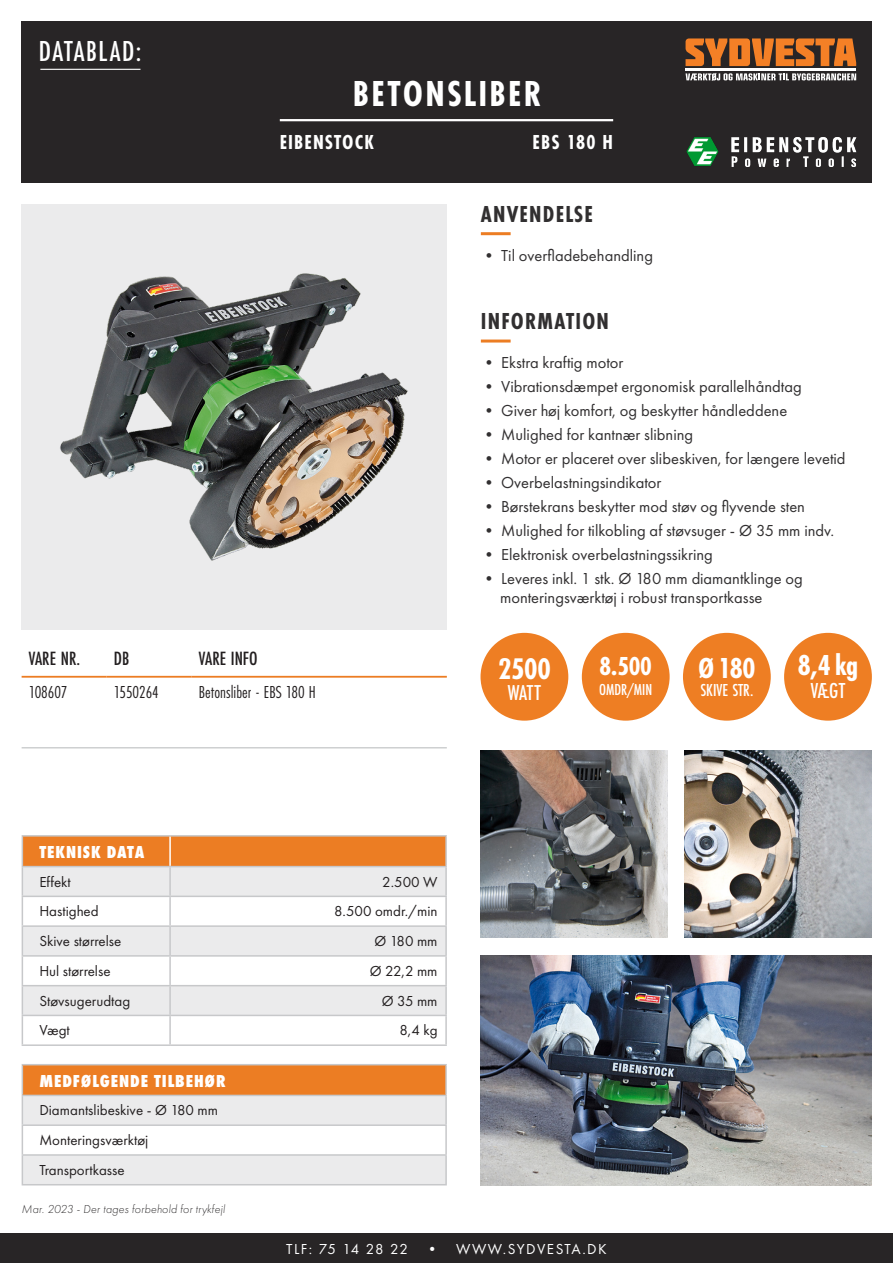
<style>
.page{position:relative;width:893px;height:1263px;background:#fff}
.page>*{position:absolute;margin:0;border:0;box-sizing:border-box;transform-origin:0 0}
.t1{font:700 37.5px "Futura PT Cond";letter-spacing:.06em;color:#fff}
.t2{font:700 31.05px "Futura PT Cond";color:#fff}
.t3{font:500 30px "Futura PT Cond";letter-spacing:.05em;color:#fff}
.t4{font:700 30px "Futura PT Cond";color:#fff}
.t5{font:700 27px "Futura PT Cond";color:#fff}
.t6{font:700 24px "Futura PT Cond";letter-spacing:.05em;color:#312f30}
.t7{font:500 22.5px "Futura PT Cond";color:#fff}
.t8{font:500 22.35px "Futura PT Cond";color:#fff}
.t9{font:700 21px "Futura PT Cond";letter-spacing:.05em;color:#fff}
.t10{font:500 19.95px "Futura PT Cond";color:#231f20}
.t11{font:18px "Futura PT Cond";color:#231f20}
.t12{font:800 18px "Futura PT Cond";letter-spacing:.05em;color:#fff}
.t13{font:500 18px "Futura PT Cond";color:#fff}
.t14{font:16.5px/19.5px "Futura PT";color:#312f30}
.t15{font:500 16.5px "Futura PT Cond";color:#fff}
.t16{font:15px "Futura PT";color:#231f20}
.t17{font:15px "Futura PT";letter-spacing:.1em;color:#fff}
.t18{font:italic 300 12px "Futura PT";letter-spacing:.015em;color:#312f30}
</style>
<div class="page">
<hr style="left:22px;top:676px;width:85px;height:2px;background:#ec7d23">
<hr style="left:107px;top:676px;width:85px;height:2px;background:#ec7d23">
<hr style="left:192px;top:676px;width:255px;height:2px;background:#ec7d23">
<img style="left:22px;top:204px;width:425px;height:426px">
<div style="left:21px;top:21px;width:851px;height:162px;background:#282526"></div>
<div style="left:0;top:1233px;width:893px;height:30px;background:#282526"></div>
<hr style="left:280px;top:119px;width:333px;height:2px;background:#fff">
<hr style="left:481px;top:232px;width:30px;height:3px;background:#ec7d23">
<hr style="left:481px;top:340px;width:30px;height:3px;background:#ec7d23">
<svg style="left:686px;top:38px;width:170px;height:28px"></svg>
<svg style="left:686px;top:73px;width:170px;height:8px"></svg>
<hr style="left:686px;top:69px;width:170px;height:2px;background:#fff">
<hr style="left:22px;top:747px;width:425px;height:1px;background:#cbcdce">
<hr style="left:22px;top:835px;width:148px;height:1px;background:#c7c8ca">
<hr style="left:170px;top:835px;width:277px;height:1px;background:#c7c8ca">
<hr style="left:445px;top:836px;width:2px;height:30px;background:#c7c8ca">
<hr style="left:170px;top:866px;width:277px;height:1px;background:#c7c8ca">
<hr style="left:445px;top:867px;width:2px;height:28px;background:#c7c8ca">
<hr style="left:445px;top:927px;width:2px;height:28px;background:#c7c8ca">
<hr style="left:445px;top:1016px;width:2px;height:28px;background:#c7c8ca">
<hr style="left:22px;top:1044px;width:148px;height:2px;background:#c7c8ca">
<hr style="left:170px;top:1044px;width:277px;height:2px;background:#c7c8ca">
<hr style="left:170px;top:895px;width:277px;height:2px;background:#c7c8ca">
<hr style="left:445px;top:897px;width:2px;height:28px;background:#c7c8ca">
<hr style="left:170px;top:925px;width:277px;height:2px;background:#c7c8ca">
<hr style="left:170px;top:955px;width:277px;height:2px;background:#c7c8ca">
<hr style="left:445px;top:957px;width:2px;height:28px;background:#c7c8ca">
<svg style="left:22px;top:836px;width:424px;height:208px"></svg>
<hr style="left:170px;top:985px;width:277px;height:1px;background:#c7c8ca">
<hr style="left:169px;top:986px;width:2px;height:29px;background:#c7c8ca">
<hr style="left:445px;top:986px;width:2px;height:29px;background:#c7c8ca">
<hr style="left:22px;top:1015px;width:148px;height:1px;background:#c7c8ca">
<hr style="left:170px;top:1015px;width:277px;height:1px;background:#c7c8ca">
<hr style="left:169px;top:836px;width:2px;height:30px;background:#fff">
<div style="left:480px;top:633px;width:88px;height:88px;background:#ee7e23;border-radius:50%"></div>
<div style="left:582px;top:633px;width:88px;height:88px;background:#ee7e23;border-radius:50%"></div>
<div style="left:683px;top:633px;width:88px;height:88px;background:#ee7e23;border-radius:50%"></div>
<div style="left:784px;top:633px;width:88px;height:88px;background:#ee7e23;border-radius:50%"></div>
<hr style="left:40px;top:69px;width:100px;height:1px;background:#fff">
<img style="left:731px;top:137px;width:126px;height:30px">
<img style="left:686px;top:137px;width:33px;height:29px">
<img style="left:685px;top:751px;width:187px;height:187px">
<img style="left:480px;top:751px;width:188px;height:187px">
<img style="left:480px;top:956px;width:392px;height:230px">
<div style="left:22px;top:1065px;width:424px;height:30px;background:#ec7d23"></div>
<hr style="left:445px;top:1065px;width:2px;height:30px;background:#c7c8ca">
<hr style="left:22px;top:1095px;width:425px;height:1px;background:#c7c8ca">
<hr style="left:445px;top:1096px;width:2px;height:28px;background:#c7c8ca">
<hr style="left:22px;top:1124px;width:425px;height:2px;background:#c7c8ca">
<hr style="left:445px;top:1126px;width:2px;height:28px;background:#c7c8ca">
<hr style="left:22px;top:1154px;width:425px;height:2px;background:#c7c8ca">
<svg style="left:22px;top:1096px;width:424px;height:88px"></svg>
<hr style="left:445px;top:1156px;width:2px;height:28px;background:#c7c8ca">
<hr style="left:22px;top:1184px;width:425px;height:1px;background:#c7c8ca">
<hr style="left:22px;top:1064px;width:425px;height:1px;background:#c7c8ca">
<hr style="left:22px;top:1065px;width:1px;height:30px;background:#c6c8c9">
<p class="t3" style="left:39px;top:34px;width:104px">DATABLAD:</p>
<p class="t1" style="left:353px;top:72px;width:190px">BETONSLIBER</p>
<p class="t9" style="left:280px;top:130px;width:96px">EIBENSTOCK</p>
<p class="t9" style="left:532px;top:130px;width:82px">EBS 180 H</p>
<p class="t6" style="left:481px;top:200px;width:114px">ANVENDELSE</p>
<p class="t14" style="left:481px;top:245px;width:174px">• Til overfladebehandling</p>
<p class="t6" style="left:481px;top:307px;width:130px">INFORMATION</p>
<p class="t14" style="left:481px;top:353px;width:144px">• Ekstra kraftig motor</p>
<p class="t14" style="left:481px;top:377px;width:322px">• Vibrationsdæmpet ergonomisk parallelhåndtag</p>
<p class="t14" style="left:481px;top:401px;width:308px">• Giver høj komfort, og beskytter håndleddene</p>
<p class="t14" style="left:481px;top:425px;width:214px">• Mulighed for kantnær slibning</p>
<p class="t14" style="left:481px;top:449px;width:366px">• Motor er placeret over slibeskiven, for længere levetid</p>
<p class="t14" style="left:481px;top:473px;width:182px">• Overbelastningsindikator</p>
<p class="t14" style="left:481px;top:497px;width:326px">• Børstekrans beskytter mod støv og flyvende sten</p>
<p class="t14" style="left:481px;top:521px;width:355px">• Mulighed for tilkobling af støvsuger - Ø 35 mm indv.</p>
<p class="t14" style="left:481px;top:545px;width:234px">• Elektronisk overbelastningssikring</p>
<p class="t14" style="left:500px;top:569px;width:304px;text-indent:-19px">• Leveres inkl. 1 stk. Ø 180 mm diamantklinge og monteringsværktøj i robust transportkasse</p>
<p class="t10" style="left:29px;top:646px;width:53px">VARE NR.</p>
<p class="t10" style="left:114px;top:646px;width:17px">DB</p>
<p class="t10" style="left:199px;top:646px;width:60px">VARE INFO</p>
<p class="t11" style="left:29px;top:681px;width:40px">108607</p>
<p class="t11" style="left:114px;top:681px;width:46px">1550264</p>
<p class="t11" style="left:199px;top:681px;width:118px">Betonsliber - EBS 180 H</p>
<p class="t2" style="left:498px;top:650px;width:54px">2500</p>
<p class="t8" style="left:508px;top:679px;width:35px">WATT</p>
<p class="t5" style="left:599px;top:650px;width:54px">8.500</p>
<p class="t15" style="left:599px;top:680px;width:55px">OMDR/MIN</p>
<p class="t4" style="left:698px;top:651px;width:59px">Ø 180</p>
<p class="t13" style="left:700px;top:680px;width:54px">SKIVE STR.</p>
<p class="t4" style="left:798px;top:648px;width:62px">8,4 kg</p>
<p class="t7" style="left:811px;top:677px;width:36px">VÆGT</p>
<p class="t12" style="left:39px;top:841px;width:107px">TEKNISK DATA</p>
<p class="t16" style="left:39px;top:873px;width:33px">Effekt</p>
<p class="t16" style="left:382px;top:873px;width:57px">2.500 W</p>
<p class="t16" style="left:39px;top:902px;width:61px">Hastighed</p>
<p class="t16" style="left:334px;top:902px;width:105px">8.500 omdr./min</p>
<p class="t16" style="left:39px;top:932px;width:83px">Skive størrelse</p>
<p class="t16" style="left:374px;top:932px;width:65px">Ø 180 mm</p>
<p class="t16" style="left:39px;top:962px;width:73px">Hul størrelse</p>
<p class="t16" style="left:370px;top:962px;width:69px">Ø 22,2 mm</p>
<p class="t16" style="left:39px;top:992px;width:92px">Støvsugerudtag</p>
<p class="t16" style="left:382px;top:992px;width:57px">Ø 35 mm</p>
<p class="t16" style="left:39px;top:1021px;width:32px">Vægt</p>
<p class="t16" style="left:399px;top:1021px;width:40px">8,4 kg</p>
<p class="t12" style="left:39px;top:1070px;width:188px">MEDFØLGENDE TILBEHØR</p>
<p class="t16" style="left:39px;top:1101px;width:180px">Diamantslibeskive - Ø 180 mm</p>
<p class="t16" style="left:39px;top:1131px;width:110px">Monteringsværktøj</p>
<p class="t16" style="left:39px;top:1161px;width:87px">Transportkasse</p>
<p class="t18" style="left:22px;top:1202px;width:205px">Mar. 2023 - Der tages forbehold for trykfejl</p>
<p class="t17" style="left:286px;top:1240px;width:322px">TLF: 75 14 28 22 • WWW.SYDVESTA.DK</p>
</div>
